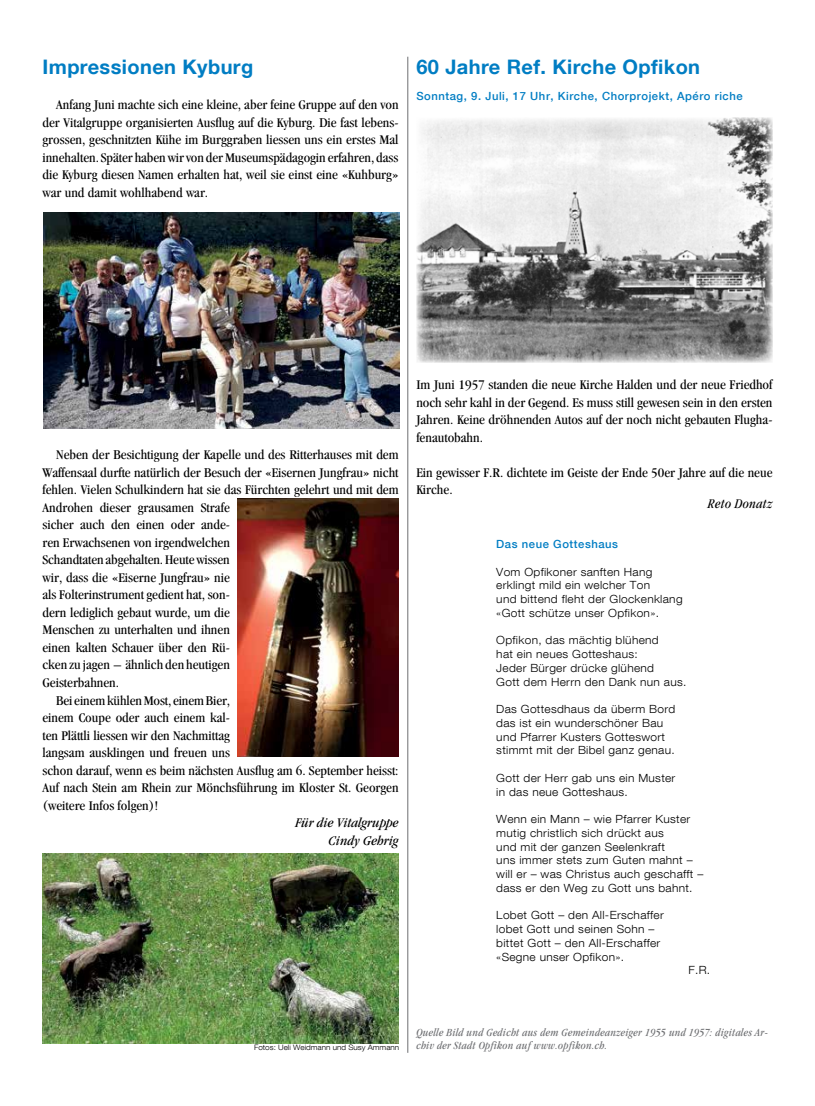
<style>
.page{position:relative;width:815px;height:1106px;background:#fff}
.page>*{position:absolute;margin:0;border:0;box-sizing:border-box;transform-origin:0 0}
.t1{font:700 20px "Helvetica Neue LT Com";letter-spacing:.02em;color:#007dc3}
.t2{font:condensed 13.75px/17.5px "Garamond";color:#000;text-align:justify;scale:1.08 1}
.t3{font:italic condensed 13.75px/17.5px "Garamond";color:#000;text-align:right;scale:1.08 1}
.t4{font:italic condensed 13.75px "Garamond";letter-spacing:.025em;color:#000}
.t5{font:300 11.25px/13.8px "Helvetica Neue LT Com";letter-spacing:.025em;color:#000;scale:1.06 1}
.t6{font:italic condensed 11.25px/13.8px "Garamond";letter-spacing:.025em;color:#6d6e71}
.t7{font:500 11.25px "Helvetica Neue LT Com";letter-spacing:.05em;color:#007dc3}
.t8{font:300 7.5px "Helvetica Neue LT Com";color:#000;scale:1.08 1}
</style>
<div class="page">
<hr style="left:407px;top:57px;width:1px;height:995px;background:#6d6e71">
<img style="left:416px;top:118px;width:356px;height:245px">
<img style="left:43px;top:853px;width:356px;height:190px">
<img style="left:43px;top:213px;width:356px;height:215px">
<img style="left:237px;top:499px;width:162px;height:257px">
<h1 class="t1" style="left:43px;top:54px;width:212px">Impressionen Kyburg</h1>
<p class="t2" style="left:43px;top:96px;width:331px;text-indent:14px">Anfang Juni machte sich eine kleine, aber feine Gruppe auf den von der Vitalgruppe organisierten Ausflug auf die Kyburg. Die fast lebens&shy;grossen, geschnitzten Kühe im Burggraben liessen uns ein erstes Mal innehalten. Später haben wir von der Museumspädagogin erfahren, dass die Kyburg diesen Namen erhalten hat, weil sie einst eine «Kuhburg» war und damit wohlhabend war.</p>
<h1 class="t1" style="left:416px;top:54px;width:285px">60 Jahre Ref. Kirche Opfikon</h1>
<p class="t7" style="left:416px;top:89px;width:328px">Sonntag, 9. Juli, 17 Uhr, Kirche, Chorprojekt, Apéro riche</p>
<p class="t2" style="left:56px;top:446px;width:318px">Neben der Besichtigung der Kapelle und des Ritterhauses mit dem</p>
<p class="t2" style="left:43px;top:463px;width:331px">Waffensaal durfte natürlich der Besuch der «Eisernen Jungfrau» nicht</p>
<p class="t2" style="left:43px;top:481px;width:331px">fehlen. Vielen Schulkindern hat sie das Fürchten gelehrt und mit dem</p>
<p class="t2" style="left:43px;top:498px;width:175px">Androhen dieser grausamen Strafe</p>
<p class="t2" style="left:43px;top:516px;width:175px">sicher auch den einen oder ande-</p>
<p class="t2" style="left:43px;top:533px;width:175px">ren Erwachsenen von irgendwelchen</p>
<p class="t2" style="left:43px;top:551px;width:175px">Schandtaten abgehalten. Heute wissen</p>
<p class="t2" style="left:43px;top:568px;width:175px">wir, dass die «Eiserne Jungfrau» nie</p>
<p class="t2" style="left:43px;top:586px;width:175px">als Folterinstrument gedient hat, son-</p>
<p class="t2" style="left:43px;top:603px;width:175px">dern lediglich gebaut wurde, um die</p>
<p class="t2" style="left:43px;top:621px;width:175px">Menschen zu unterhalten und ihnen</p>
<p class="t2" style="left:43px;top:638px;width:175px">einen kalten Schauer über den Rü-</p>
<p class="t2" style="left:43px;top:656px;width:175px">cken zu jagen – ähnlich den heutigen</p>
<p class="t2" style="left:43px;top:673px;width:73px">Geisterbahnen.</p>
<p class="t2" style="left:56px;top:691px;width:162px">Bei einem kühlen Most, einem Bier,</p>
<p class="t2" style="left:43px;top:708px;width:175px">einem Coupe oder auch einem kal-</p>
<p class="t2" style="left:43px;top:726px;width:175px">ten Plättli liessen wir den Nachmittag</p>
<p class="t2" style="left:43px;top:743px;width:175px">langsam ausklingen und freuen uns</p>
<p class="t2" style="left:43px;top:761px;width:331px">schon darauf, wenn es beim nächsten Ausflug am 6. September heisst:</p>
<p class="t2" style="left:43px;top:778px;width:331px">Auf nach Stein am Rhein zur Mönchsführung im Kloster St. Georgen</p>
<p class="t2" style="left:43px;top:796px;width:108px">(weitere Infos folgen)!</p>
<p class="t3" style="left:296px;top:814px;width:97px">Für die Vitalgruppe<br>Cindy Gehrig</p>
<p class="t2" style="left:416px;top:376px;width:331px">Im Juni 1957 standen die neue Kirche Halden und der neue Friedhof noch sehr kahl in der Gegend. Es muss still gewesen sein in den ersten Jahren. Keine dröhnenden Autos auf der noch nicht gebauten Flugha&shy;fenautobahn.</p>
<p class="t2" style="left:416px;top:463px;width:331px">Ein gewisser F.R. dichtete im Geiste der Ende 50er Jahre auf die neue<br>Kirche.</p>
<p class="t4" style="left:708px;top:496px;width:66px">Reto Donatz</p>
<p class="t7" style="left:496px;top:537px;width:123px">Das neue Gotteshaus</p>
<p class="t5" style="left:496px;top:564px;width:177px">Vom Opfikoner sanften Hang erklingt mild ein welcher Ton<br>und bittend fleht der Glockenklang «Gott schütze unser Opfikon».</p>
<p class="t5" style="left:496px;top:633px;width:181px">Opfikon, das mächtig blühend<br>hat ein neues Gotteshaus:<br>Jeder Bürger drücke glühend<br>Gott dem Herrn den Dank nun aus.</p>
<p class="t5" style="left:496px;top:702px;width:170px">Das Gottesdhaus da überm Bord das ist ein wunderschöner Bau und Pfarrer Kusters Gotteswort stimmt mit der Bibel ganz genau.</p>
<p class="t5" style="left:496px;top:770px;width:170px">Gott der Herr gab uns ein Muster in das neue Gotteshaus.</p>
<p class="t5" style="left:496px;top:812px;width:197px">Wenn ein Mann – wie Pfarrer Kuster mutig christlich sich drückt aus<br>und mit der ganzen Seelenkraft<br>uns immer stets zum Guten mahnt – will er – was Christus auch geschafft – dass er den Weg zu Gott uns bahnt.</p>
<p class="t5" style="left:496px;top:908px;width:160px">Lobet Gott – den All-Erschaffer lobet Gott und seinen Sohn – bittet Gott – den All-Erschaffer «Segne unser Opfikon».</p>
<p class="t5" style="left:688px;top:963px;width:22px">F.R.</p>
<p class="t8" style="left:254px;top:1042px;width:136px">Fotos: Ueli Weidmann und Susy Ammann</p>
<p class="t6" style="left:416px;top:1025px;width:353px">Quelle Bild und Gedicht aus dem Gemeindeanzeiger 1955 und 1957: digitales Ar&shy;chiv der Stadt Opfikon auf www.opfikon.ch.</p>
</div>
